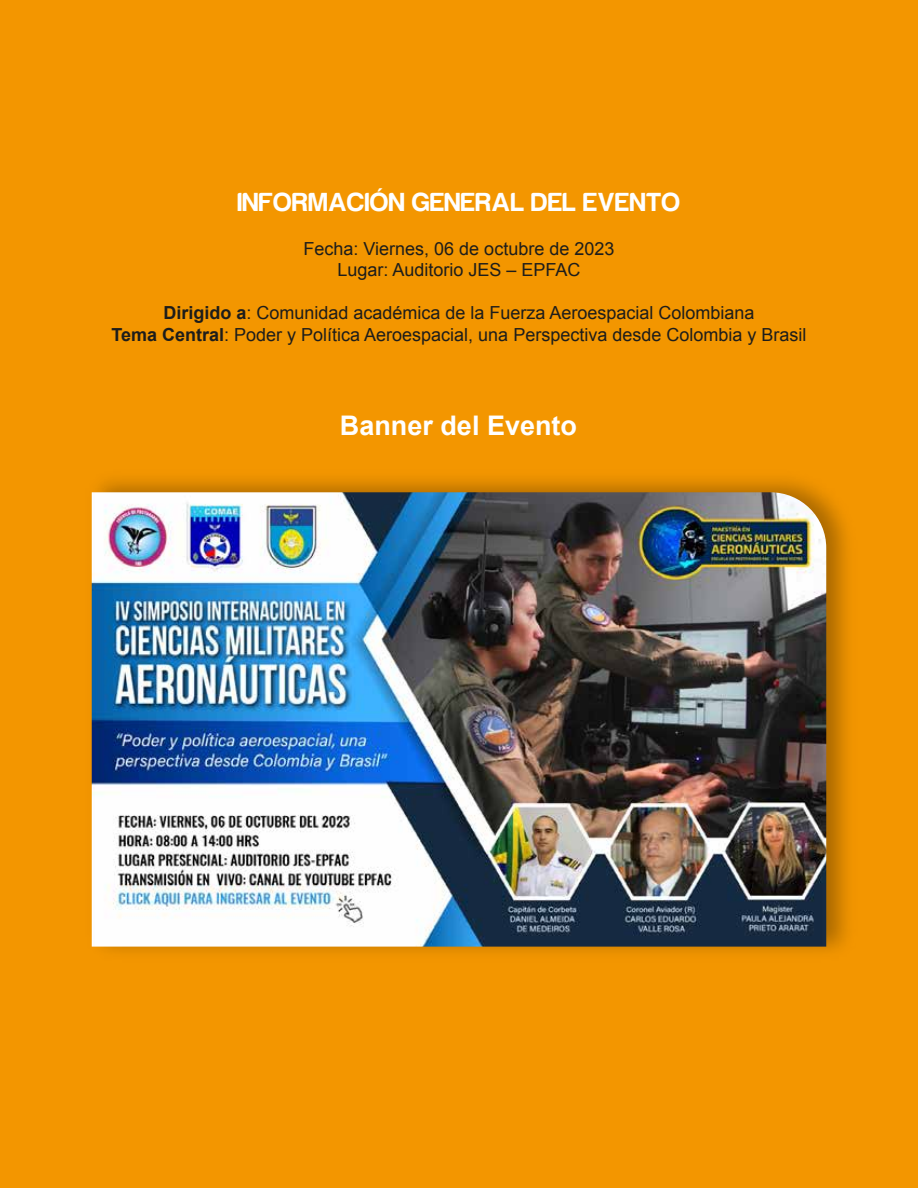
<style>
.page{position:relative;width:918px;height:1188px;background:#f39600}
.page>*{position:absolute;margin:0;border:0;box-sizing:border-box;transform-origin:0 0}
.t1{font:27px "Harabara";letter-spacing:.025em;color:#fff}
.t2{font:700 27px "Arial";color:#fff}
.t3{font:18px/21.6px "Arial";color:#1d1d1b;text-align:center}
.s1{font-weight:700}
</style>
<div class="page">
<img style="left:91px;top:479px;width:757px;height:474px">
<img style="left:92px;top:492px;width:734px;height:455px">
<h1 class="t1" style="left:238px;top:188px;width:444px">INFORMACIÓN GENERAL DEL EVENTO</h1>
<p class="t3" style="left:304px;top:238px;width:312px">Fecha: Viernes, 06 de octubre de 2023<br>Lugar: Auditorio JES – EPFAC</p>
<p class="t3" style="left:111px;top:303px;width:696px"><span class="s1">Dirigido a</span>: Comunidad académica de la Fuerza Aeroespacial Colombiana<br><span class="s1">Tema Central</span>: Poder y Política Aeroespacial, una Perspectiva desde Colombia y Brasil</p>
<h1 class="t2" style="left:340px;top:407px;width:239px">Banner del Evento</h1>
</div>
